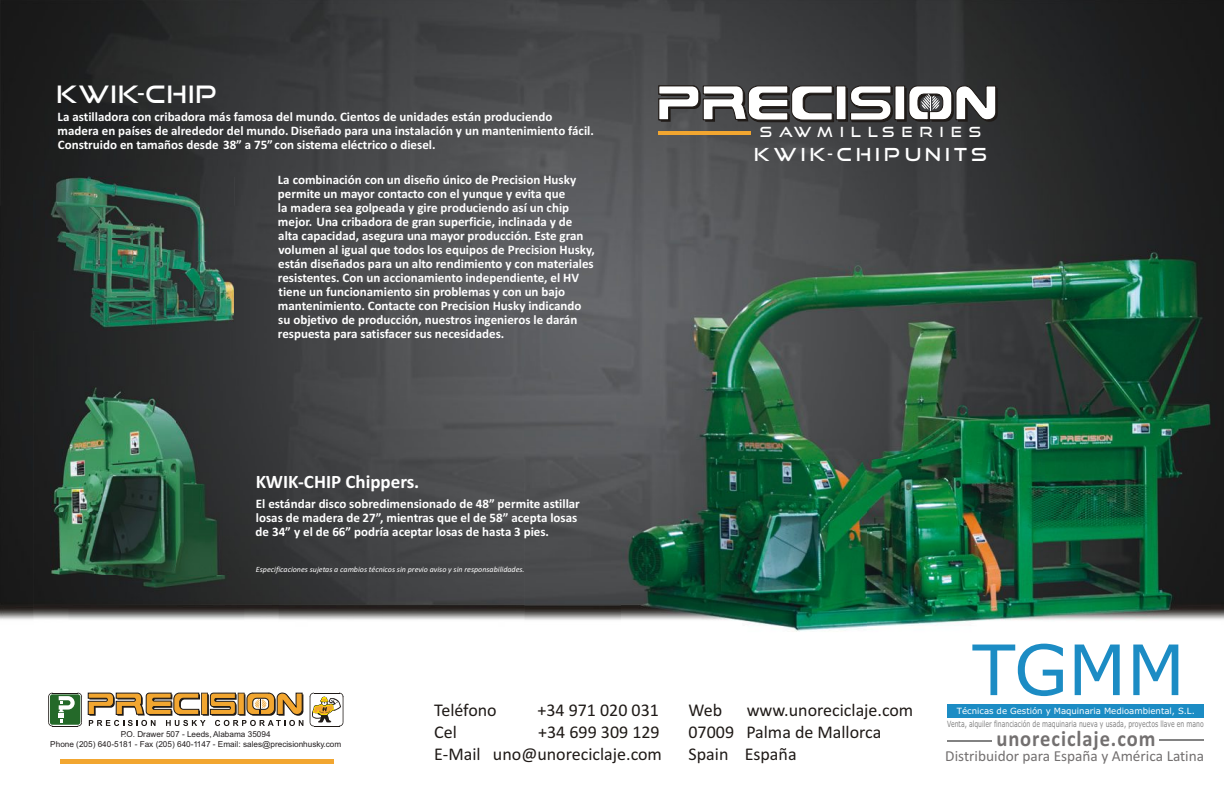
<style>
.page{position:relative;width:1224px;height:792px;background:#fff}
.page>*{position:absolute;margin:0;border:0;box-sizing:border-box;transform-origin:0 0}
.t1{font:69.6px "Verdana";color:#1c8cc4}
.t2{font:24px "Good Times Rg";letter-spacing:.05em;color:#fff}
.t3{font:700 22.4px "Calibri";letter-spacing:.045em;color:#737070;scale:.92 1}
.t4{font:700 19px "Calibri";color:#fff}
.t5{font:18px/22px "Calibri";color:#1f1a17}
.t6{font:18px "Good Times Rg";letter-spacing:.23em;color:#fff}
.t7{font:15.3px "Calibri";color:#737070}
.t8{font:14px "Good Times Rg";letter-spacing:.52em;color:#fff}
.t9{font:700 13px/14px "Calibri";color:#fff}
.t10{font:8.6px "Verdana";color:#fff}
.t11{font:8.5px "Verdana";color:#828282;scale:.72 1}
.t12{font:8.2px/9.9px "Arial";color:#231f20;text-align:center}
.t13{font:italic 8px "Calibri";color:#fff}
</style>
<div class="page">
<img style="left:0;top:0;width:279px;height:206px">
<img style="left:279px;top:0;width:736px;height:240px">
<img style="left:1015px;top:0;width:209px;height:275px">
<div style="left:0;top:206px;width:34px;height:414px;background:#1c1c1c"></div>
<div style="left:209px;top:206px;width:70px;height:207px;background:#38393b"></div>
<img style="left:279px;top:240px;width:350px;height:380px">
<img style="left:629px;top:240px;width:386px;height:4px">
<img style="left:1190px;top:275px;width:34px;height:430px">
<img style="left:33px;top:309px;width:176px;height:104px">
<img style="left:33px;top:413px;width:36px;height:351px">
<img style="left:244px;top:413px;width:35px;height:351px">
<img style="left:69px;top:607px;width:175px;height:157px">
<img style="left:947px;top:704px;width:167px;height:38px">
<img style="left:279px;top:692px;width:62px;height:72px">
<svg style="left:310px;top:693px;width:34px;height:34px"></svg>
<svg style="left:48px;top:692px;width:255px;height:35px"></svg>
<hr style="left:60px;top:759px;width:274px;height:4px;background:#f2a630">
<img style="left:34px;top:177px;width:200px;height:154px">
<img style="left:50px;top:387px;width:221px;height:220px">
<hr style="left:658px;top:131px;width:93px;height:3px;background:#f2a630">
<svg style="left:657px;top:84px;width:177px;height:38px"></svg>
<div style="left:838px;top:88px;width:10px;height:34px;background:#1f1a17"></div>
<div style="left:836px;top:86px;width:10px;height:34px;background:#fff"></div>
<div style="left:836px;top:85px;width:11px;height:35px;border:1px solid #1f1a17"></div>
<svg style="left:849px;top:85px;width:44px;height:37px"></svg>
<div style="left:897px;top:88px;width:10px;height:34px;background:#1f1a17"></div>
<div style="left:895px;top:86px;width:10px;height:34px;background:#fff"></div>
<div style="left:894px;top:85px;width:11px;height:35px;border:1px solid #1f1a17"></div>
<svg style="left:908px;top:85px;width:90px;height:38px"></svg>
<img style="left:621px;top:244px;width:599px;height:394px">
<div style="left:947px;top:705px;width:257px;height:13px;background:#1c8cc4"></div>
<hr style="left:947px;top:740px;width:44px;height:2px;background:#828282">
<hr style="left:1160px;top:739px;width:44px;height:2px;background:#828282">
<h2 class="t2" style="left:57px;top:84px;width:161px">KWIK-CHIP</h2>
<p class="t9" style="left:58px;top:111px;width:538px">La astilladora con cribadora más famosa del mundo. Cientos de unidades están produciendo madera en países de alrededor del mundo. Diseñado para una instalación y un mantenimiento fácil.<br>Construido en tamaños desde 38” a 75” con sistema eléctrico o diesel.</p>
<p class="t9" style="left:278px;top:174px;width:319px">La combinación con un diseño único de Precision Husky permite un mayor contacto con el yunque y evita que<br>la madera sea golpeada y gire produciendo así un chip mejor. Una cribadora de gran superficie, inclinada y de alta capacidad, asegura una mayor producción. Este gran volumen al igual que todos los equipos de Precision Husky, están diseñados para un alto rendimiento y con materiales resistentes. Con un accionamiento independiente, el HV tiene un funcionamiento sin problemas y con un bajo mantenimiento. Contacte con Precision Husky indicando su objetivo de producción, nuestros ingenieros le darán</p>
<p class="t9" style="left:278px;top:327px;width:228px">respuesta para satisfacer sus necesidades.</p>
<p class="t8" style="left:760px;top:126px;width:223px">SAWMILL SERIES</p>
<h3 class="t6" style="left:754px;top:146px;width:234px">KWIK-CHIP UNITS</h3>
<h3 class="t4" style="left:256px;top:473px;width:165px">KWIK-CHIP Chippers.</h3>
<p class="t9" style="left:256px;top:498px;width:326px">El estándar disco sobredimensionado de 48” permite astillar losas de madera de 27”, mientras que el de 58” acepta losas de 34” y el de 66” podría aceptar losas de hasta 3 pies.</p>
<p class="t13" style="left:256px;top:566px;width:270px">Especificaciones sujetas a cambios técnicos sin previo aviso y sin responsabilidades.</p>
<p class="t12" style="left:50px;top:730px;width:293px">P.O. Drawer 507 - Leeds, Alabama 35094<br>Phone (205) 640-5181 - Fax (205) 640-1147 - Email: sales@precisionhusky.com</p>
<h3 class="t5" style="left:434px;top:701px;width:64px">Teléfono</h3>
<h3 class="t5" style="left:537px;top:701px;width:123px">+34 971 020 031</h3>
<h3 class="t5" style="left:689px;top:701px;width:35px">Web</h3>
<h3 class="t5" style="left:747px;top:701px;width:168px">www.unoreciclaje.com</h3>
<h3 class="t5" style="left:434px;top:723px;width:24px">Cel</h3>
<h3 class="t5" style="left:434px;top:723px;width:229px;text-align:right">+34 699 309 129<br>E-Mail uno@unoreciclaje.com</h3>
<h3 class="t5" style="left:689px;top:723px;width:194px">07009 Palma de Mallorca<br>Spain España</h3>
<h1 class="t1" style="left:972px;top:642px;width:214px">TGMM</h1>
<h3 class="t3" style="left:996px;top:729px;width:174px">unoreciclaje.com</h3>
<p class="t10" style="left:957px;top:708px;width:239px">Técnicas de Gestión y Maquinaria Medioambiental, S.L.</p>
<p class="t11" style="left:947px;top:720px;width:358px">Venta, alquiler financiación de maquinaria nueva y usada, proyectos llave en mano</p>
<p class="t7" style="left:945px;top:749px;width:260px">Distribuidor para España y América Latina</p>
</div>
